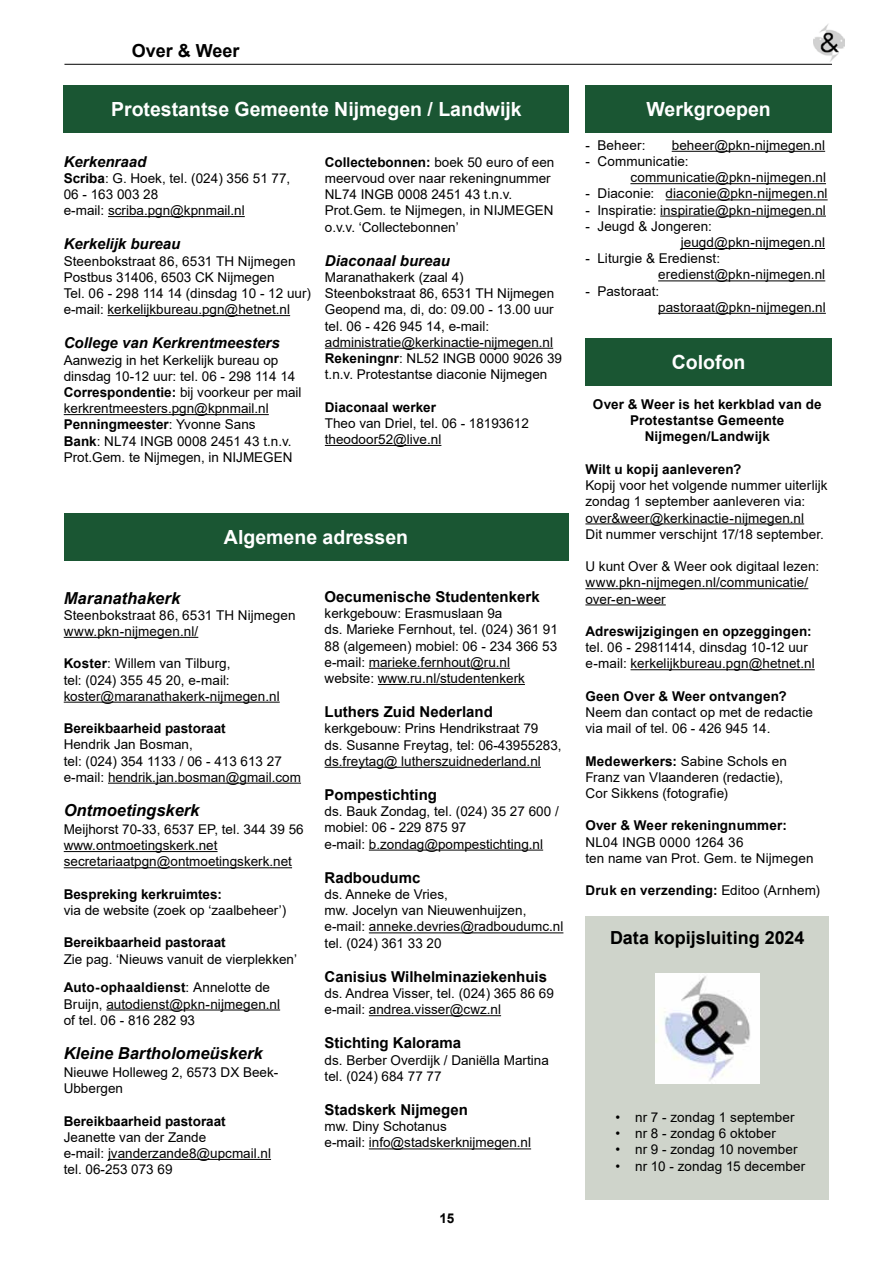
<style>
.page{position:relative;width:893px;height:1263px;background:#fff}
.page>*{position:absolute;margin:0;border:0;box-sizing:border-box;transform-origin:0 0}
.t1{font:700 19.5px "Arial";color:#fff}
.t2{font:700 18px "Arial";color:#000}
.t3{font:italic 700 16.5px "Arial";color:#000}
.t4{font:700 15px "Arial";color:#000}
.t5{font:italic 700 15px "Arial";color:#000}
.t6{font:13.5px/16.2px "Arial";color:#000}
.t7{font:700 13.5px/16.2px "Arial";letter-spacing:.01em;color:#000;text-align:center}
.s1{font-weight:700}
.s2{font-weight:400}
</style>
<div class="page">
<hr style="left:64px;top:64px;width:768px;height:1px;background:#000">
<img style="left:814px;top:24px;width:31px;height:38px">
<hr style="left:108px;top:216px;width:137px;height:1px;background:#000">
<hr style="left:108px;top:315px;width:182px;height:1px;background:#000">
<hr style="left:64px;top:414px;width:205px;height:1px;background:#000">
<div style="left:64px;top:513px;width:504px;height:48px;background:#1a5633"></div>
<hr style="left:585px;top:523px;width:219px;height:1px;background:#000">
<hr style="left:585px;top:588px;width:223px;height:1px;background:#000">
<hr style="left:585px;top:604px;width:81px;height:1px;background:#000">
<hr style="left:630px;top:669px;width:185px;height:1px;background:#000">
<div style="left:64px;top:85px;width:505px;height:47px;background:#1a5633"></div>
<div style="left:585px;top:85px;width:247px;height:47px;background:#1a5633"></div>
<hr style="left:325px;top:348px;width:228px;height:1px;background:#000">
<hr style="left:325px;top:445px;width:116px;height:1px;background:#000">
<hr style="left:64px;top:637px;width:134px;height:1px;background:#000">
<hr style="left:64px;top:702px;width:216px;height:1px;background:#000">
<hr style="left:108px;top:783px;width:193px;height:1px;background:#000">
<hr style="left:64px;top:851px;width:154px;height:1px;background:#000">
<hr style="left:64px;top:867px;width:228px;height:1px;background:#000">
<hr style="left:106px;top:1009px;width:174px;height:1px;background:#000">
<hr style="left:108px;top:1159px;width:163px;height:1px;background:#000">
<hr style="left:369px;top:668px;width:141px;height:1px;background:#000">
<hr style="left:378px;top:684px;width:147px;height:1px;background:#000">
<hr style="left:325px;top:767px;width:216px;height:1px;background:#000">
<hr style="left:369px;top:849px;width:174px;height:1px;background:#000">
<hr style="left:369px;top:932px;width:194px;height:1px;background:#000">
<hr style="left:369px;top:1015px;width:132px;height:1px;background:#000">
<hr style="left:369px;top:1148px;width:162px;height:1px;background:#000">
<hr style="left:672px;top:151px;width:153px;height:1px;background:#000">
<hr style="left:630px;top:183px;width:196px;height:1px;background:#000">
<hr style="left:666px;top:199px;width:162px;height:1px;background:#000">
<hr style="left:660px;top:216px;width:166px;height:1px;background:#000">
<hr style="left:681px;top:248px;width:144px;height:1px;background:#000">
<hr style="left:658px;top:280px;width:167px;height:1px;background:#000">
<hr style="left:658px;top:313px;width:168px;height:1px;background:#000">
<div style="left:585px;top:338px;width:247px;height:47px;background:#1a5633"></div>
<div style="left:585px;top:916px;width:244px;height:284px;background:#cfd4cb"></div>
<img style="left:656px;top:973px;width:103px;height:110px">
<h2 class="t2" style="left:132px;top:38px;width:109px">Over &amp; Weer</h2>
<h1 class="t1" style="left:111px;top:95px;width:412px">Protestantse Gemeente Nijmegen / Landwijk</h1>
<h1 class="t1" style="left:647px;top:95px;width:126px">Werkgroepen</h1>
<p class="t6" style="left:325px;top:154px;width:231px"><span class="s1">Collectebonnen:</span> boek 50 euro of een meervoud over naar rekeningnummer<br>NL74 INGB 0008 2451 43 t.n.v.<br>Prot.Gem. te Nijmegen, in NIJMEGEN o.v.v. ‘Collectebonnen’</p>
<p class="t5" style="left:325px;top:250px;width:127px">Diaconaal bureau</p>
<p class="t6" style="left:325px;top:269px;width:239px">Maranathakerk (zaal 4)<br>Steenbokstraat 86, 6531 TH Nijmegen Geopend ma, di, do: 09.00 - 13.00 uur tel. 06 - 426 945 14, e-mail: administratie@kerkinactie-nijmegen.nl <span class="s1">Rekeningnr</span>: NL52 INGB 0000 9026 39 t.n.v. Protestantse diaconie Nijmegen</p>
<p class="t7" style="left:325px;top:399px;width:113px">Diaconaal werker</p>
<p class="t6" style="left:325px;top:415px;width:206px">Theo van Driel, tel. 06 - 18193612 theodoor52@live.nl</p>
<p class="t6" style="left:585px;top:137px;width:62px">- Beheer:</p>
<p class="t6" style="left:672px;top:137px;width:155px">beheer@pkn-nijmegen.nl</p>
<p class="t6" style="left:630px;top:153px;width:197px;text-indent:-45px">- Communicatie: communicatie@pkn-nijmegen.nl</p>
<p class="t6" style="left:585px;top:186px;width:244px">- Diaconie: diaconie@pkn-nijmegen.nl</p>
<p class="t6" style="left:585px;top:202px;width:242px">- Inspiratie: inspiratie@pkn-nijmegen.nl</p>
<p class="t6" style="left:681px;top:218px;width:146px;text-indent:-95px">- Jeugd &amp; Jongeren: jeugd@pkn-nijmegen.nl</p>
<p class="t6" style="left:658px;top:250px;width:169px;text-indent:-73px">- Liturgie &amp; Eredienst: eredienst@pkn-nijmegen.nl</p>
<p class="t6" style="left:658px;top:283px;width:169px;text-indent:-73px">- Pastoraat: pastoraat@pkn-nijmegen.nl</p>
<h1 class="t1" style="left:672px;top:348px;width:75px">Colofon</h1>
<p class="t5" style="left:64px;top:151px;width:84px">Kerkenraad</p>
<p class="t6" style="left:64px;top:170px;width:228px"><span class="s1">Scriba</span>: G. Hoek, tel. (024) 356 51 77,<br>06 - 163 003 28<br>e-mail: scriba.pgn@kpnmail.nl</p>
<p class="t5" style="left:64px;top:234px;width:118px">Kerkelijk bureau</p>
<p class="t6" style="left:64px;top:253px;width:249px">Steenbokstraat 86, 6531 TH Nijmegen Postbus 31406, 6503 CK Nijmegen<br>Tel. 06 - 298 114 14 (dinsdag 10 - 12 uur) e-mail: kerkelijkbureau.pgn@hetnet.nl</p>
<p class="t5" style="left:64px;top:333px;width:217px">College van Kerkrentmeesters</p>
<p class="t6" style="left:64px;top:352px;width:239px">Aanwezig in het Kerkelijk bureau op dinsdag 10-12 uur: tel. 06 - 298 114 14<br><span class="s1">Correspondentie:</span> bij voorkeur per mail kerkrentmeesters.pgn@kpnmail.nl <span class="s1">Penningmeester</span>: Yvonne Sans<br><span class="s1">Bank</span>: NL74 INGB 0008 2451 43 t.n.v.<br>Prot.Gem. te Nijmegen, in NIJMEGEN</p>
<p class="t7" style="left:593px;top:396px;width:230px">Over &amp; Weer is het kerkblad van de<br>Protestantse Gemeente<br>Nijmegen/Landwijk</p>
<p class="t7" style="left:585px;top:461px;width:158px">Wilt u kopij aanleveren?</p>
<p class="t6" style="left:585px;top:477px;width:244px">Kopij voor het volgende nummer uiterlijk zondag 1 september aanleveren via: over&amp;weer@kerkinactie-nijmegen.nl<br>Dit nummer verschijnt 17/18 september.</p>
<p class="t6" style="left:585px;top:558px;width:235px">U kunt Over &amp; Weer ook digitaal lezen: www.pkn-nijmegen.nl/communicatie/ over-en-weer</p>
<p class="t7" style="left:585px;top:623px;width:228px">Adreswijzigingen en opzeggingen:</p>
<p class="t6" style="left:585px;top:639px;width:231px">tel. 06 - 29811414, dinsdag 10-12 uur e-mail: kerkelijkbureau.pgn@hetnet.nl</p>
<p class="t7" style="left:585px;top:688px;width:203px">Geen Over &amp; Weer ontvangen?</p>
<p class="t6" style="left:585px;top:704px;width:229px">Neem dan contact op met de redactie via mail of tel. 06 - 426 945 14.</p>
<p class="t6" style="left:585px;top:753px;width:203px"><span class="s1">Medewerkers:</span> Sabine Schols en<br>Franz van Vlaanderen (redactie),<br>Cor Sikkens (fotografie)</p>
<p class="t7" style="left:585px;top:818px;width:203px">Over &amp; Weer rekeningnummer:</p>
<p class="t6" style="left:585px;top:834px;width:230px">NL04 INGB 0000 1264 36<br>ten name van Prot. Gem. te Nijmegen</p>
<p class="t7" style="left:585px;top:882px;width:236px">Druk en verzending: <span class="s2">Editoo (Arnhem)</span></p>
<h1 class="t1" style="left:224px;top:524px;width:186px">Algemene adressen</h1>
<p class="t4" style="left:325px;top:586px;width:217px">Oecumenische Studentenkerk</p>
<p class="t6" style="left:325px;top:605px;width:235px">kerkgebouw: Erasmuslaan 9a<br>ds. Marieke Fernhout, tel. (024) 361 91<br>88 (algemeen) mobiel: 06 - 234 366 53 e-mail: marieke.fernhout@ru.nl website: www.ru.nl/studentenkerk</p>
<p class="t4" style="left:325px;top:701px;width:170px">Luthers Zuid Nederland</p>
<p class="t6" style="left:325px;top:720px;width:239px">kerkgebouw: Prins Hendrikstraat 79<br>ds. Susanne Freytag, tel: 06-43955283, ds.freytag@ lutherszuidnederland.nl</p>
<p class="t4" style="left:325px;top:784px;width:114px">Pompestichting</p>
<p class="t6" style="left:325px;top:803px;width:236px">ds. Bauk Zondag, tel. (024) 35 27 600 / mobiel: 06 - 229 875 97<br>e-mail: b.zondag@pompestichting.nl</p>
<p class="t4" style="left:325px;top:867px;width:97px">Radboudumc</p>
<p class="t6" style="left:325px;top:886px;width:240px">ds. Anneke de Vries,<br>mw. Jocelyn van Nieuwenhuijzen, e-mail: anneke.devries@radboudumc.nl tel. (024) 361 33 20</p>
<p class="t4" style="left:325px;top:966px;width:224px">Canisius Wilhelminaziekenhuis</p>
<p class="t6" style="left:325px;top:985px;width:231px">ds. Andrea Visser, tel. (024) 365 86 69 e-mail: andrea.visser@cwz.nl</p>
<p class="t4" style="left:325px;top:1033px;width:138px">Stichting Kalorama</p>
<p class="t6" style="left:325px;top:1052px;width:226px">ds. Berber Overdijk / Daniëlla Martina tel. (024) 684 77 77</p>
<p class="t4" style="left:325px;top:1099px;width:145px">Stadskerk Nijmegen</p>
<p class="t6" style="left:325px;top:1118px;width:208px">mw. Diny Schotanus<br>e-mail: info@stadskerknijmegen.nl</p>
<p class="t3" style="left:64px;top:587px;width:118px">Maranathakerk</p>
<p class="t6" style="left:64px;top:607px;width:233px">Steenbokstraat 86, 6531 TH Nijmegen www.pkn-nijmegen.nl/</p>
<p class="t6" style="left:64px;top:655px;width:217px"><span class="s1">Koster</span>: Willem van Tilburg,<br>tel: (024) 355 45 20, e-mail: koster@maranathakerk-nijmegen.nl</p>
<p class="t7" style="left:64px;top:720px;width:164px">Bereikbaarheid pastoraat</p>
<p class="t6" style="left:64px;top:736px;width:239px">Hendrik Jan Bosman,<br>tel: (024) 354 1133 / 06 - 413 613 27 e-mail: hendrik.jan.bosman@gmail.com</p>
<p class="t3" style="left:64px;top:799px;width:137px">Ontmoetingskerk</p>
<p class="t6" style="left:64px;top:821px;width:241px">Meijhorst 70-33, 6537 EP, tel. 344 39 56 www.ontmoetingskerk.net secretariaatpgn@ontmoetingskerk.net</p>
<p class="t7" style="left:64px;top:886px;width:160px">Bespreking kerkruimtes:</p>
<p class="t6" style="left:64px;top:902px;width:224px">via de website (zoek op ‘zaalbeheer’)</p>
<p class="t7" style="left:64px;top:935px;width:164px">Bereikbaarheid pastoraat</p>
<p class="t6" style="left:64px;top:944px;width:235px;line-height:28.8px">Zie pag. ‘Nieuws vanuit de vierplekken’<br><span class="s1">Auto-ophaaldienst</span>: Annelotte de</p>
<p class="t6" style="left:64px;top:996px;width:218px">Bruijn, autodienst@pkn-nijmegen.nl of tel. 06 - 816 282 93</p>
<p class="t3" style="left:64px;top:1042px;width:200px">Kleine Bartholomeüskerk</p>
<p class="t6" style="left:64px;top:1064px;width:216px">Nieuwe Holleweg 2, 6573 DX Beek-<br>Ubbergen</p>
<p class="t7" style="left:64px;top:1113px;width:164px">Bereikbaarheid pastoraat</p>
<p class="t6" style="left:64px;top:1129px;width:209px">Jeanette van der Zande<br>e-mail: jvanderzande8@upcmail.nl tel. 06-253 073 69</p>
<h2 class="t2" style="left:610px;top:925px;width:196px">Data kopijsluiting 2024</h2>
<p class="t6" style="left:615px;top:1109px;width:181px">• nr 7 - zondag 1 september</p>
<p class="t6" style="left:615px;top:1125px;width:162px">• nr 8 - zondag 6 oktober</p>
<p class="t6" style="left:615px;top:1141px;width:184px">• nr 9 - zondag 10 november</p>
<p class="t6" style="left:615px;top:1158px;width:191px">• nr 10 - zondag 15 december</p>
<p class="t7" style="left:439px;top:1210px;width:17px">15</p>
</div>
